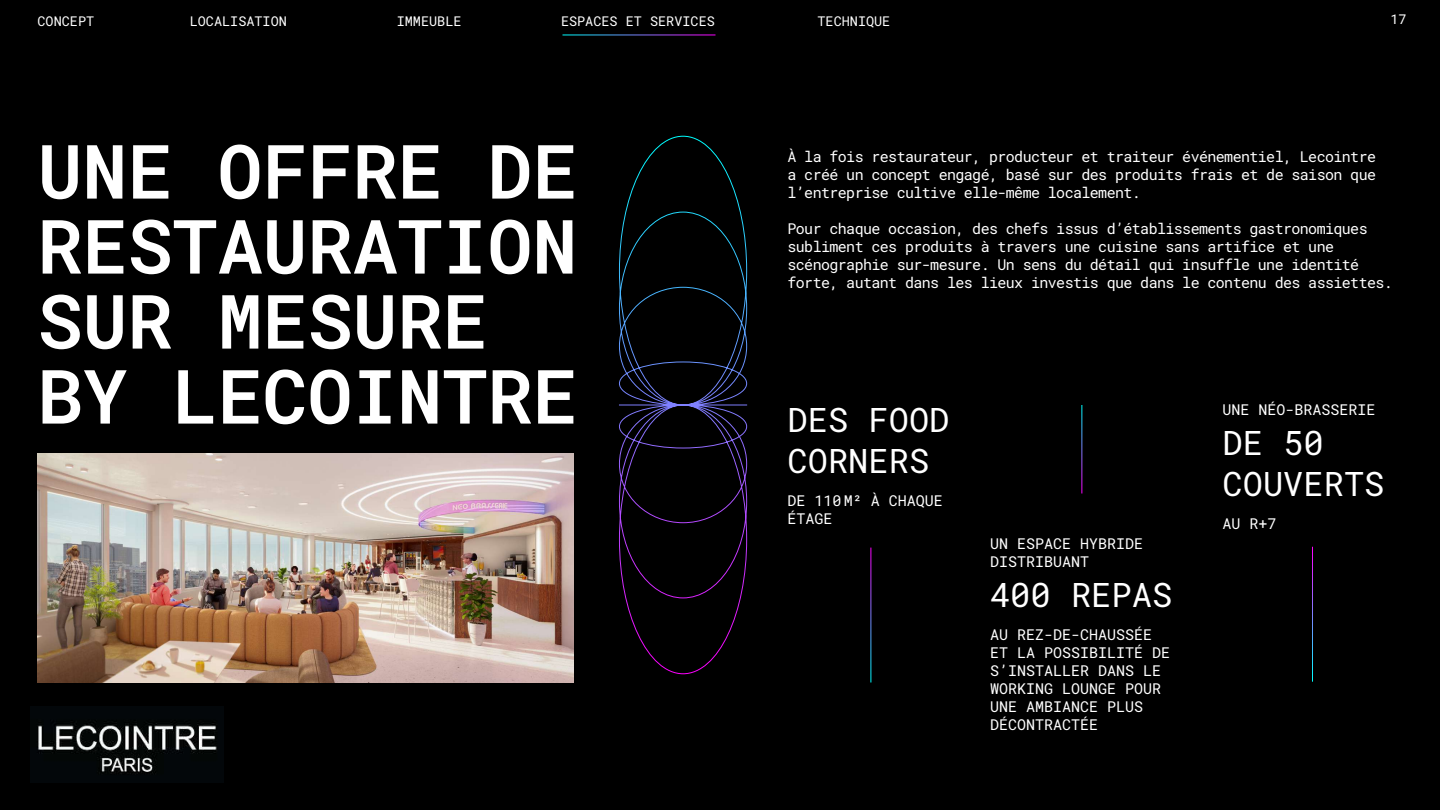
<style>
.page{position:relative;width:1440px;height:810px;background:#000}
.page>*{position:absolute;margin:0;border:0;box-sizing:border-box;transform-origin:0 0}
.t1{font:600 75px/75px "Roboto Mono";color:#fff}
.t2{font:33.75px/40.5px "Roboto Mono";color:#fff}
.t3{font:15px/18px "Roboto Mono";letter-spacing:-.04em;color:#fff;text-align:justify}
.t4{font:15px/18px "Roboto Mono";color:#fff}
.t5{font:13.5px "Roboto Mono";color:#fff}
</style>
<div class="page">
<svg style="left:619px;top:135px;width:128px;height:540px"></svg>
<hr style="left:1082px;top:405px;width:1px;height:89px;background:#fff">
<hr style="left:871px;top:548px;width:1px;height:134px;background:#fff">
<hr style="left:1312px;top:547px;width:1px;height:135px;background:#fff">
<hr style="left:562px;top:35px;width:154px;height:1px;background:#fff">
<img style="left:37px;top:719px;width:181px;height:56px">
<img style="left:38px;top:453px;width:535px;height:229px">
<p class="t5" style="left:38px;top:12px;width:58px">CONCEPT</p>
<p class="t5" style="left:190px;top:12px;width:99px">LOCALISATION</p>
<p class="t5" style="left:397px;top:12px;width:66px">IMMEUBLE</p>
<p class="t5" style="left:561px;top:12px;width:155px">ESPACES ET SERVICES</p>
<p class="t5" style="left:818px;top:12px;width:74px">TECHNIQUE</p>
<p class="t5" style="left:1390px;top:10px;width:18px">17</p>
<h1 class="t1" style="left:38px;top:132px;width:541px">UNE OFFRE DE<br>RESTAURATION<br>SUR MESURE<br>BY LECOINTRE</h1>
<p class="t3" style="left:788px;top:147px;width:590px">À la fois restaurateur, producteur et traiteur événementiel, Lecointre a créé un concept engagé, basé sur des produits frais et de saison que l’entreprise cultive elle-même localement.</p>
<p class="t3" style="left:788px;top:219px;width:607px;text-align:left">Pour chaque occasion, des chefs issus d’établissements gastronomiques subliment ces produits à travers une cuisine sans artifice et une scénographie sur-mesure. Un sens du détail qui insuffle une identité forte, autant dans les lieux investis que dans le contenu des assiettes.</p>
<p class="t4" style="left:1222px;top:400px;width:154px">UNE NÉO-BRASSERIE</p>
<h2 class="t2" style="left:1222px;top:422px;width:163px">DE 50<br>COUVERTS</h2>
<p class="t3" style="left:1222px;top:514px;width:55px">AU R+7</p>
<h2 class="t2" style="left:788px;top:399px;width:163px">DES FOOD<br>CORNERS</h2>
<p class="t4" style="left:787px;top:491px;width:157px">DE 110 M² À CHAQUE<br>ÉTAGE</p>
<p class="t4" style="left:990px;top:534px;width:154px">UN ESPACE HYBRIDE<br>DISTRIBUANT</p>
<h2 class="t2" style="left:990px;top:574px;width:184px">400 REPAS</h2>
<p class="t4" style="left:990px;top:625px;width:181px">AU REZ-DE-CHAUSSÉE<br>ET LA POSSIBILITÉ DE<br>S’INSTALLER DANS LE<br>WORKING LOUNGE POUR<br>UNE AMBIANCE PLUS<br>DÉCONTRACTÉE</p>
</div>
